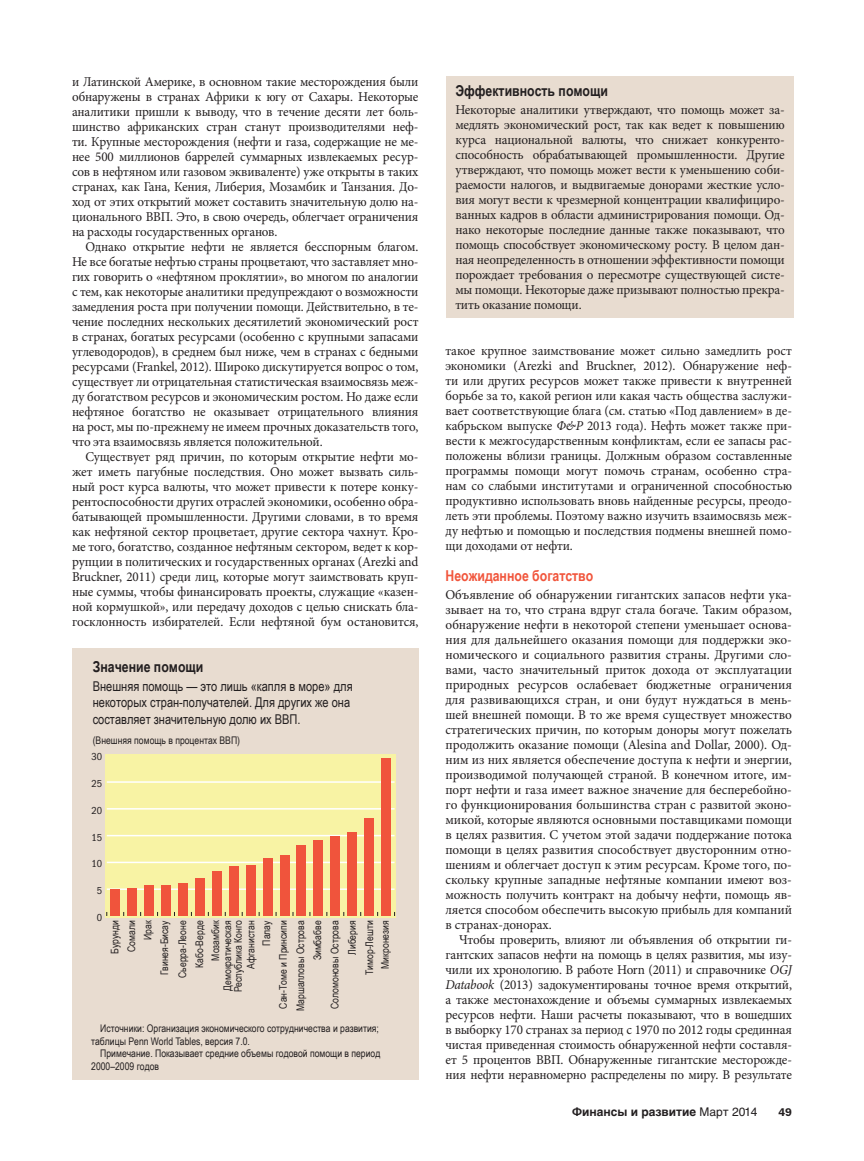
<style>
.page{position:relative;width:864px;height:1161px;background:#fff}
.page>*{position:absolute;margin:0;border:0;box-sizing:border-box;transform-origin:0 0}
.t1{font:700 15px "Arial Narrow";color:#231f20}
.t2{font:700 15px "Arial Narrow";color:#f1553c}
.t3{font:13.5px/15px "Minion Pro";letter-spacing:-.015em;color:#231f20;text-align:justify}
.t4{font:13.5px/16.2px "Arial Narrow";color:#231f20}
.t5{font:700 12px "Helvetica Cyr";color:#231f20}
.t6{font:600 11.25px "ITC Franklin Gothic Std";color:#231f20}
.t7{font:10.5px/17.1px "Arial Narrow";color:#231f20;text-align:right}
.t8{font:10.5px "Arial Narrow";color:#000}
.t9{font:condensed 10.5px "ITC Franklin Gothic Std";color:#231f20}
.s1{font-style:italic}
.s2{font-family:"Helvetica Cyr Upright";font-weight:400}
</style>
<div class="page">
<div style="left:72px;top:649px;width:346px;height:431px;background:#e8dcd0"></div>
<div style="left:105px;top:754px;width:291px;height:163px;background:#f8f3a4"></div>
<hr style="left:107px;top:888px;width:288px;height:2px;background:#fff">
<hr style="left:107px;top:862px;width:288px;height:1px;background:#fff">
<hr style="left:107px;top:835px;width:288px;height:1px;background:#fff">
<hr style="left:107px;top:808px;width:288px;height:2px;background:#fff">
<hr style="left:107px;top:781px;width:288px;height:2px;background:#fff">
<div style="left:111px;top:889px;width:9px;height:27px;background:#f0543c"></div>
<div style="left:127px;top:888px;width:10px;height:28px;background:#f0543c"></div>
<div style="left:144px;top:886px;width:10px;height:30px;background:#f0543c"></div>
<div style="left:161px;top:885px;width:10px;height:31px;background:#f0543c"></div>
<div style="left:178px;top:884px;width:10px;height:32px;background:#f0543c"></div>
<div style="left:195px;top:879px;width:10px;height:37px;background:#f0543c"></div>
<div style="left:212px;top:871px;width:10px;height:45px;background:#f0543c"></div>
<div style="left:229px;top:867px;width:9px;height:49px;background:#f0543c"></div>
<div style="left:246px;top:865px;width:9px;height:51px;background:#f0543c"></div>
<div style="left:263px;top:858px;width:9px;height:58px;background:#f0543c"></div>
<div style="left:280px;top:856px;width:9px;height:60px;background:#f0543c"></div>
<div style="left:297px;top:846px;width:9px;height:70px;background:#f0543c"></div>
<div style="left:314px;top:841px;width:9px;height:75px;background:#f0543c"></div>
<div style="left:331px;top:837px;width:9px;height:79px;background:#f0543c"></div>
<div style="left:348px;top:832px;width:9px;height:84px;background:#f0543c"></div>
<div style="left:364px;top:818px;width:10px;height:98px;background:#f0543c"></div>
<div style="left:381px;top:759px;width:10px;height:157px;background:#f0543c"></div>
<div style="left:446px;top:76px;width:348px;height:242px;background:#e8dcd0"></div>
<p class="t3" style="left:72px;top:74px;width:348px">и Латинской Америке, в основном такие месторождения были обнаружены в странах Африки к югу от Сахары. Некоторые аналитики пришли к выводу, что в течение десяти лет боль&shy;шинство африканских стран станут производителями неф&shy;ти. Крупные месторождения (нефти и газа, содержащие не ме&shy;нее 500 миллионов баррелей суммарных извлекаемых ресур&shy;сов в нефтяном или газовом эквиваленте) уже открыты в таких странах, как Гана, Кения, Либерия, Мозамбик и Танзания. До&shy;ход от этих открытий может составить значительную долю на&shy;ционального ВВП. Это, в свою очередь, облегчает ограничения на расходы государственных органов.</p>
<p class="t3" style="left:72px;top:239px;width:348px;text-indent:14px">Однако открытие нефти не является бесспорным благом.<br>Не все богатые нефтью страны процветают, что заставляет мно&shy;гих говорить о «нефтяном проклятии», во многом по аналогии с тем, как некоторые аналитики предупреждают о возможности замедления роста при получении помощи. Действительно, в те&shy;чение последних нескольких десятилетий экономический рост в странах, богатых ресурсами (особенно с крупными запасами углеводородов), в среднем был ниже, чем в странах с бедными ресурсами (Frankel, 2012). Широко дискутируется вопрос о том, существует ли отрицательная статистическая взаимосвязь меж&shy;ду богатством ресурсов и экономическим ростом. Но даже если нефтяное богатство не оказывает отрицательного влияния на рост, мы по-прежнему не имеем прочных доказательств того, что эта взаимосвязь является положительной.</p>
<p class="t3" style="left:72px;top:449px;width:348px;text-indent:14px">Существует ряд причин, по которым открытие нефти мо&shy;жет иметь пагубные последствия. Оно может вызвать силь&shy;ный рост курса валюты, что может привести к потере конку&shy;рентоспособности других отраслей экономики, особенно обра&shy;батывающей промышленности. Другими словами, в то время как нефтяной сектор процветает, другие сектора чахнут. Кро&shy;ме того, богатство, созданное нефтяным сектором, ведет к кор&shy;рупции в политических и государственных органах (Arezki and Bruckner, 2011) среди лиц, которые могут заимствовать круп&shy;ные суммы, чтобы финансировать проекты, служащие «казен&shy;ной кормушкой», или передачу доходов с целью снискать бла&shy;госклонность избирателей. Если нефтяной бум остановится,</p>
<p class="t8" style="left:89px;top:575px;width:102px">Arezki, corrected 2/4/2014</p>
<p class="t1" style="left:93px;top:655px;width:112px">Значение помощи</p>
<p class="t4" style="left:93px;top:678px;width:261px">Внешняя помощь — это лишь «капля в море» для некоторых стран-получателей. Для других же она составляет значительную долю их ВВП.</p>
<p class="t7" style="left:93px;top:731px;width:149px">(Внешняя помощь в процентах ВВП)</p>
<p class="t9" style="left:92px;top:751px;width:12px">30</p>
<p class="t9" style="left:92px;top:778px;width:12px">25</p>
<p class="t9" style="left:92px;top:805px;width:12px">20</p>
<p class="t9" style="left:92px;top:831px;width:12px">15</p>
<p class="t9" style="left:92px;top:858px;width:12px">10</p>
<p class="t9" style="left:97px;top:885px;width:7px">5</p>
<p class="t9" style="left:97px;top:912px;width:7px">0</p>
<p class="t7" style="left:106px;top:975px;width:56px;line-height:16.5px;rotate:-90deg">Бурунди<br>Сомали<br>Ирак<br>Гвинея-Бисау</p>
<p class="t7" style="left:173px;top:978px;width:59px;rotate:-90deg">Сьерра-Леоне<br>Кабо-Верде</p>
<p class="t7" style="left:209px;top:991px;width:72px;line-height:12px;rotate:-90deg">Мозамбик<br>Демократическая</p>
<p class="t7" style="left:231px;top:992px;width:74px;line-height:12.8px;rotate:-90deg">Республика Конго<br>Афганистан</p>
<p class="t7" style="left:258px;top:1011px;width:92px;rotate:-90deg">Палау<br>Сан-Томе и Принсипи<br>Маршалловы Острова<br>Зимбабве<br>Соломоновы Острова<br>Либерия<br>Тимор-Лешти</p>
<p class="t7" style="left:376px;top:969px;width:50px;rotate:-90deg">Микронезия</p>
<p class="t7" style="left:91px;top:1022px;width:289px;line-height:12.6px;text-align:left;text-indent:9px">Источники: Организация экономического сотрудничества и развития; таблицы Penn World Tables, версия 7.0.</p>
<p class="t7" style="left:91px;top:1047px;width:291px;line-height:12.6px;text-align:left;text-indent:9px">Примечание. Показывает средние объемы годовой помощи в период<br>2000–2009 годов</p>
<p class="t1" style="left:455px;top:79px;width:154px">Эффективность помощи</p>
<p class="t3" style="left:455px;top:102px;width:331px">Некоторые аналитики утверждают, что помощь может за&shy;медлять экономический рост, так как ведет к повышению курса национальной валюты, что снижает конкуренто&shy;способность обрабатывающей промышленности. Другие утверждают, что помощь может вести к уменьшению соби&shy;раемости налогов, и выдвигаемые донорами жесткие усло&shy;вия могут вести к чрезмерной концентрации квалифициро&shy;ванных кадров в области администрирования помощи. Од&shy;нако некоторые последние данные также показывают, что помощь способствует экономическому росту. В целом дан&shy;ная неопределенность в отношении эффективности помощи порождает требования о пересмотре существующей систе&shy;мы помощи. Некоторые даже призывают полностью прекра&shy;тить оказание помощи.</p>
<p class="t3" style="left:445px;top:343px;width:348px">такое крупное заимствование может сильно замедлить рост экономики (Arezki and Bruckner, 2012). Обнаружение неф&shy;ти или других ресурсов может также привести к внутренней борьбе за то, какой регион или какая часть общества заслужи&shy;вает соответствующие блага (см. статью «Под давлением» в де&shy;кабрьском выпуске <span class="s1">Ф&amp;Р</span> 2013 года). Нефть может также при&shy;вести к межгосударственным конфликтам, если ее запасы рас&shy;положены вблизи границы. Должным образом составленные программы помощи могут помочь странам, особенно стра&shy;нам со слабыми институтами и ограниченной способностью продуктивно использовать вновь найденные ресурсы, преодо&shy;леть эти проблемы. Поэтому важно изучить взаимосвязь меж&shy;ду нефтью и помощью и последствия подмены внешней помо&shy;щи доходами от нефти.</p>
<p class="t2" style="left:446px;top:565px;width:149px">Неожиданное богатство</p>
<p class="t3" style="left:446px;top:588px;width:348px">Объявление об обнаружении гигантских запасов нефти ука&shy;зывает на то, что страна вдруг стала богаче. Таким образом, обнаружение нефти в некоторой степени уменьшает основа&shy;ния для дальнейшего оказания помощи для поддержки эко&shy;номического и социального развития страны. Другими сло&shy;вами, часто значительный приток дохода от эксплуатации природных ресурсов ослабевает бюджетные ограничения для развивающихся стран, и они будут нуждаться в мень&shy;шей внешней помощи. В то же время существует множество стратегических причин, по которым доноры могут пожелать продолжить оказание помощи (Alesina and Dollar, 2000). Од&shy;ним из них является обеспечение доступа к нефти и энергии, производимой получающей страной. В конечном итоге, им&shy;порт нефти и газа имеет важное значение для бесперебойно&shy;го функционирования большинства стран с развитой эконо&shy;микой, которые являются основными поставщиками помощи в целях развития. С учетом этой задачи поддержание потока помощи в целях развития способствует двусторонним отно&shy;шениям и облегчает доступ к этим ресурсам. Кроме того, по&shy;скольку крупные западные нефтяные компании имеют воз&shy;можность получить контракт на добычу нефти, помощь яв&shy;ляется способом обеспечить высокую прибыль для компаний в странах-донорах.</p>
<p class="t3" style="left:446px;top:933px;width:348px;text-indent:14px">Чтобы проверить, влияют ли объявления об открытии ги&shy;гантских запасов нефти на помощь в целях развития, мы изу&shy;чили их хронологию. В работе Horn (2011) и справочнике <span class="s1">OGJ Databook</span> (2013) задокументированы точное время открытий, а также местонахождение и объемы суммарных извлекаемых ресурсов нефти. Наши расчеты показывают, что в вошедших в выборку 170 странах за период с 1970 по 2012 годы срединная чистая приведенная стоимость обнаруженной нефти составля&shy;ет 5 процентов ВВП. Обнаруженные гигантские месторожде&shy;ния нефти неравномерно распределены по миру. В результате</p>
<p class="t5" style="left:572px;top:1105px;width:187px">Финансы и развитие <span class="s2">Март 2014</span></p>
<p class="t6" style="left:779px;top:1106px;width:15px">49</p>
</div>
